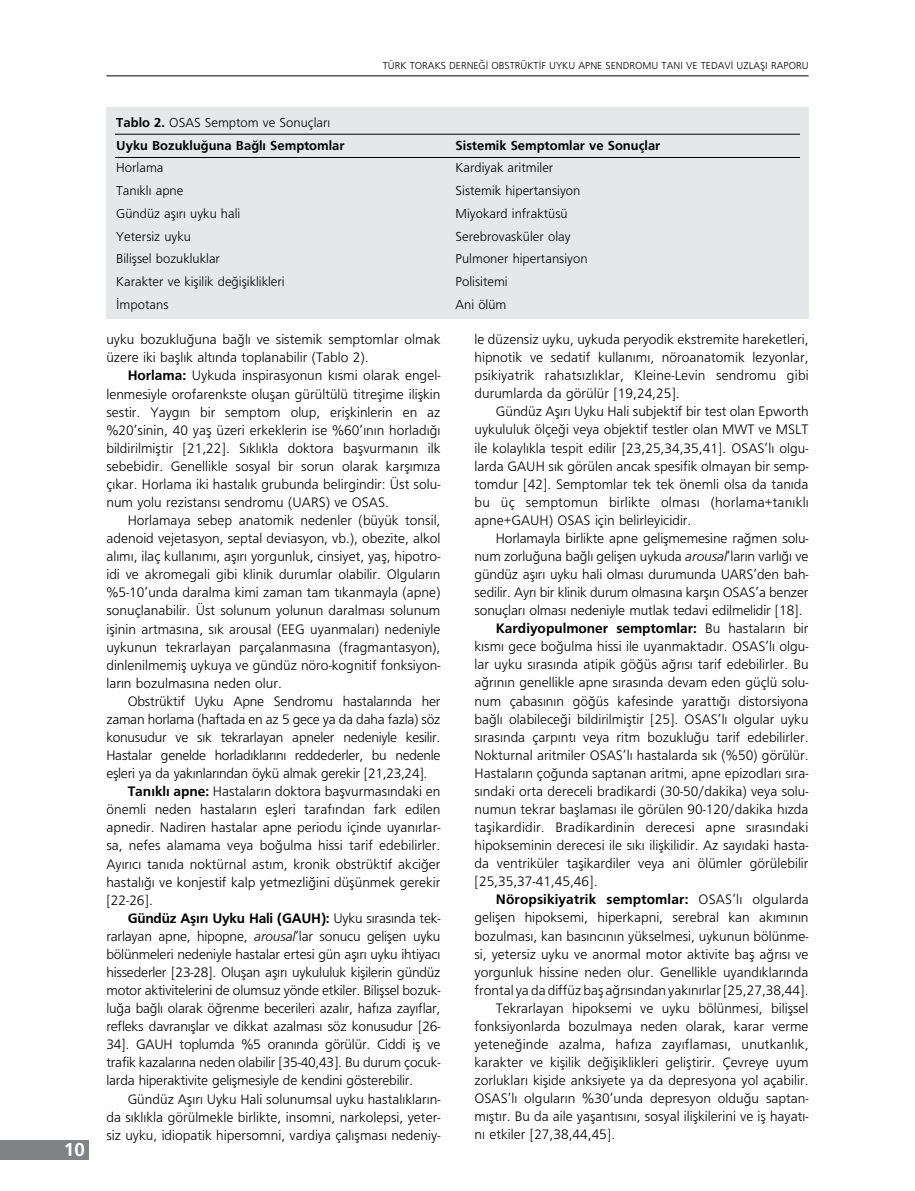
<style>
.page{position:relative;width:915px;height:1191px;background:#fff}
.page>*{position:absolute;margin:0;border:0;box-sizing:border-box;transform-origin:0 0}
.t1{font:19.5px "Gill Sans Boldpcw";color:#fff}
.t2{font:14.25px/18px "Gill Sans Lightpcw";color:#000;text-align:justify}
.t3{font:14.25px "Gill Sans Lightpcw";letter-spacing:-.02em;color:#000}
.t4{font:14.25px "Gill Sans Boldpcw";color:#000}
.t5{font:13.5px "Gill Sans Lightpcw";color:#000}
.t6{font:13.5px "Gill Sans Boldpcw";color:#000}
.t7{font:10.5px "Gill Sans Lightpcw";color:#000}
.s1{font-family:"Gill Sans Boldpcw"}
.s2{font-family:"Gill Sans Lightpcw"}
.s3{font-family:"Gill Sans";font-weight:300;font-style:italic}
</style>
<div class="page">
<hr style="left:106px;top:76px;width:702px;height:1px;background:#000">
<div style="left:106px;top:107px;width:702px;height:211px;background:#e6e7e8"></div>
<hr style="left:115px;top:134px;width:684px;height:1px;background:#000">
<hr style="left:115px;top:157px;width:684px;height:1px;background:#000">
<div style="left:0;top:1140px;width:88px;height:19px;background:#808285"></div>
<h1 class="t1" style="left:64px;top:1138px;width:22px">10</h1>
<p class="t7" style="left:382px;top:59px;width:427px">TÜRK TORAKS DERNEĞİ OBSTRÜKTİF UYKU APNE SENDROMU TANI VE TEDAVİ UZLAŞI RAPORU</p>
<p class="t5" style="left:116px;top:114px;width:215px"><span class="s1">Tablo 2.</span> OSAS Semptom ve Sonuçları</p>
<p class="t6" style="left:116px;top:137px;width:230px">Uyku Bozukluğuna Bağlı Semptomlar</p>
<p class="t6" style="left:455px;top:137px;width:206px">Sistemik Semptomlar ve Sonuçlar</p>
<p class="t5" style="left:116px;top:160px;width:49px">Horlama</p>
<p class="t5" style="left:455px;top:160px;width:99px">Kardiyak aritmiler</p>
<p class="t5" style="left:116px;top:183px;width:69px">Tanıklı apne</p>
<p class="t5" style="left:455px;top:183px;width:126px">Sistemik hipertansiyon</p>
<p class="t5" style="left:116px;top:205px;width:125px">Gündüz aşırı uyku hali</p>
<p class="t5" style="left:455px;top:205px;width:114px">Miyokard infraktüsü</p>
<p class="t5" style="left:116px;top:228px;width:76px">Yetersiz uyku</p>
<p class="t5" style="left:455px;top:228px;width:116px">Serebrovasküler olay</p>
<p class="t5" style="left:116px;top:251px;width:105px">Bilişsel bozukluklar</p>
<p class="t5" style="left:455px;top:251px;width:133px">Pulmoner hipertansiyon</p>
<p class="t5" style="left:116px;top:274px;width:170px">Karakter ve kişilik değişiklikleri</p>
<p class="t5" style="left:455px;top:274px;width:54px">Polisitemi</p>
<p class="t5" style="left:116px;top:296px;width:54px">İmpotans</p>
<p class="t5" style="left:455px;top:296px;width:52px">Ani ölüm</p>
<p class="t2" style="left:106px;top:330px;width:335px">uyku bozukluğuna bağlı ve sistemik semptomlar olmak üzere iki başlık altında toplanabilir (Tablo 2).</p>
<p class="t2" style="left:106px;top:366px;width:335px;text-indent:21px"><span class="s1">Horlama:</span> Uykuda inspirasyonun kısmi olarak engel&shy;lenmesiyle orofarenkste oluşan gürültülü titreşime ilişkin sestir. Yaygın bir semptom olup, erişkinlerin en az %20’sinin, 40 yaş üzeri erkeklerin ise %60’ının horladığı bildirilmiştir [21,22]. Sıklıkla doktora başvurmanın ilk sebebidir. Genellikle sosyal bir sorun olarak karşımıza çıkar. Horlama iki hastalık grubunda belirgindir: Üst solu&shy;num yolu rezistansı sendromu (UARS) ve OSAS.</p>
<p class="t2" style="left:106px;top:511px;width:335px;text-indent:21px">Horlamaya sebep anatomik nedenler (büyük tonsil, adenoid vejetasyon, septal deviasyon, vb.), obezite, alkol alımı, ilaç kullanımı, aşırı yorgunluk, cinsiyet, yaş, hipotro&shy;idi ve akromegali gibi klinik durumlar olabilir. Olguların %5-10’unda daralma kimi zaman tam tıkanmayla (apne) sonuçlanabilir. Üst solunum yolunun daralması solunum işinin artmasına, sık arousal (EEG uyanmaları) nedeniyle uykunun tekrarlayan parçalanmasına (fragmantasyon), dinlenilmemiş uykuya ve gündüz nöro-kognitif fonksiyon&shy;ların bozulmasına neden olur.</p>
<p class="t2" style="left:128px;top:692px;width:314px">Obstrüktif Uyku Apne Sendromu hastalarında her</p>
<p class="t3" style="left:106px;top:711px;width:335px">zaman horlama (haftada en az 5 gece ya da daha fazla) söz</p>
<p class="t3" style="left:106px;top:729px;width:335px">konusudur ve sık tekrarlayan apneler nedeniyle kesilir.</p>
<p class="t3" style="left:106px;top:747px;width:335px">Hastalar genelde horladıklarını reddederler, bu nedenle</p>
<p class="t3" style="left:106px;top:765px;width:322px">eşleri ya da yakınlarından öykü almak gerekir [21,23,24].</p>
<p class="t2" style="left:128px;top:782px;width:314px"><span class="s1">Tanıklı apne:</span> Hastaların doktora başvurmasındaki en</p>
<p class="t2" style="left:106px;top:800px;width:335px">önemli neden hastaların eşleri tarafından fark edilen</p>
<p class="t2" style="left:106px;top:818px;width:335px">apnedir. Nadiren hastalar apne periodu içinde uyanırlar-</p>
<p class="t2" style="left:106px;top:836px;width:335px">sa, nefes alamama veya boğulma hissi tarif edebilirler.</p>
<p class="t2" style="left:106px;top:854px;width:335px">Ayırıcı tanıda noktürnal astım, kronik obstrüktif akciğer</p>
<p class="t2" style="left:106px;top:872px;width:335px">hastalığı ve konjestif kalp yetmezliğini düşünmek gerekir</p>
<p class="t2" style="left:106px;top:890px;width:48px">[22-26].</p>
<p class="t4" style="left:128px;top:909px;width:314px">Gündüz Aşırı Uyku Hali (GAUH): <span class="s2">Uyku sırasında tek-</span></p>
<p class="t2" style="left:106px;top:926px;width:335px">rarlayan apne, hipopne, <span class="s3">arousal</span>’lar sonucu gelişen uyku bölünmeleri nedeniyle hastalar ertesi gün aşırı uyku ihtiyacı hissederler [23-28]. Oluşan aşırı uykululuk kişilerin gündüz motor aktivitelerini de olumsuz yönde etkiler. Bilişsel bozuk&shy;luğa bağlı olarak öğrenme becerileri azalır, hafıza zayıflar, refleks davranışlar ve dikkat azalması söz konusudur [26- 34]. GAUH toplumda %5 oranında görülür. Ciddi iş ve trafik kazalarına neden olabilir [35-40,43]. Bu durum çocuk&shy;larda hiperaktivite gelişmesiyle de kendini gösterebilir.</p>
<p class="t2" style="left:106px;top:1089px;width:335px;text-indent:21px">Gündüz Aşırı Uyku Hali solunumsal uyku hastalıkların&shy;da sıklıkla görülmekle birlikte, insomni, narkolepsi, yeter&shy;siz uyku, idiopatik hipersomni, vardiya çalışması nedeniy-</p>
<p class="t2" style="left:474px;top:330px;width:335px">le düzensiz uyku, uykuda peryodik ekstremite hareketleri, hipnotik ve sedatif kullanımı, nöroanatomik lezyonlar, psikiyatrik rahatsızlıklar, Kleine-Levin sendromu gibi durumlarda da görülür [19,24,25].</p>
<p class="t2" style="left:474px;top:402px;width:335px;text-indent:21px">Gündüz Aşırı Uyku Hali subjektif bir test olan Epworth uykululuk ölçeği veya objektif testler olan MWT ve MSLT ile kolaylıkla tespit edilir [23,25,34,35,41]. OSAS’lı olgu&shy;larda GAUH sık görülen ancak spesifik olmayan bir semp&shy;tomdur [42]. Semptomlar tek tek önemli olsa da tanıda bu üç semptomun birlikte olması (horlama+tanıklı apne+GAUH) OSAS için belirleyicidir.</p>
<p class="t2" style="left:474px;top:529px;width:335px;text-indent:21px">Horlamayla birlikte apne gelişmemesine rağmen solu&shy;num zorluğuna bağlı gelişen uykuda <span class="s3">arousal</span>’ların varlığı ve gündüz aşırı uyku hali olması durumunda UARS’den bah&shy;sedilir. Ayrı bir klinik durum olmasına karşın OSAS’a benzer sonuçları olması nedeniyle mutlak tedavi edilmelidir [18].</p>
<p class="t4" style="left:495px;top:620px;width:314px">Kardiyopulmoner semptomlar: <span class="s2">Bu hastaların bir</span></p>
<p class="t2" style="left:474px;top:637px;width:335px">kısmı gece boğulma hissi ile uyanmaktadır. OSAS’lı olgu&shy;lar uyku sırasında atipik göğüs ağrısı tarif edebilirler. Bu ağrının genellikle apne sırasında devam eden güçlü solu&shy;num çabasının göğüs kafesinde yarattığı distorsiyona bağlı olabileceği bildirilmiştir [25]. OSAS’lı olgular uyku sırasında çarpıntı veya ritm bozukluğu tarif edebilirler.<br>Nokturnal aritmiler OSAS’lı hastalarda sık (%50) görülür.<br>Hastaların çoğunda saptanan aritmi, apne epizodları sıra&shy;sındaki orta dereceli bradikardi (30-50/dakika) veya solu&shy;numun tekrar başlaması ile görülen 90-120/dakika hızda taşikardidir. Bradikardinin derecesi apne sırasındaki hipokseminin derecesi ile sıkı ilişkilidir. Az sayıdaki hasta&shy;da ventriküler taşikardiler veya ani ölümler görülebilir [25,35,37-41,45,46].</p>
<p class="t4" style="left:495px;top:891px;width:314px">Nöropsikiyatrik semptomlar: <span class="s2">OSAS’lı olgularda</span></p>
<p class="t2" style="left:474px;top:908px;width:335px">gelişen hipoksemi, hiperkapni, serebral kan akımının</p>
<p class="t2" style="left:474px;top:926px;width:335px">bozulması, kan basıncının yükselmesi, uykunun bölünme-</p>
<p class="t2" style="left:474px;top:944px;width:335px">si, yetersiz uyku ve anormal motor aktivite baş ağrısı ve</p>
<p class="t2" style="left:474px;top:962px;width:335px">yorgunluk hissine neden olur. Genellikle uyandıklarında</p>
<p class="t2" style="left:474px;top:980px;width:335px">frontal ya da diffüz baş ağrısından yakınırlar [25,27,38,44].</p>
<p class="t2" style="left:495px;top:998px;width:314px">Tekrarlayan hipoksemi ve uyku bölünmesi, bilişsel</p>
<p class="t2" style="left:474px;top:1017px;width:335px">fonksiyonlarda bozulmaya neden olarak, karar verme</p>
<p class="t2" style="left:474px;top:1035px;width:335px">yeteneğinde azalma, hafıza zayıflaması, unutkanlık,</p>
<p class="t2" style="left:474px;top:1053px;width:335px">karakter ve kişilik değişiklikleri geliştirir. Çevreye uyum</p>
<p class="t2" style="left:474px;top:1071px;width:335px">zorlukları kişide anksiyete ya da depresyona yol açabilir.</p>
<p class="t2" style="left:474px;top:1089px;width:335px">OSAS’lı olguların %30’unda depresyon olduğu saptan-</p>
<p class="t2" style="left:474px;top:1107px;width:335px">mıştır. Bu da aile yaşantısını, sosyal ilişkilerini ve iş hayatı-</p>
<p class="t2" style="left:474px;top:1125px;width:142px">nı etkiler [27,38,44,45].</p>
</div>
